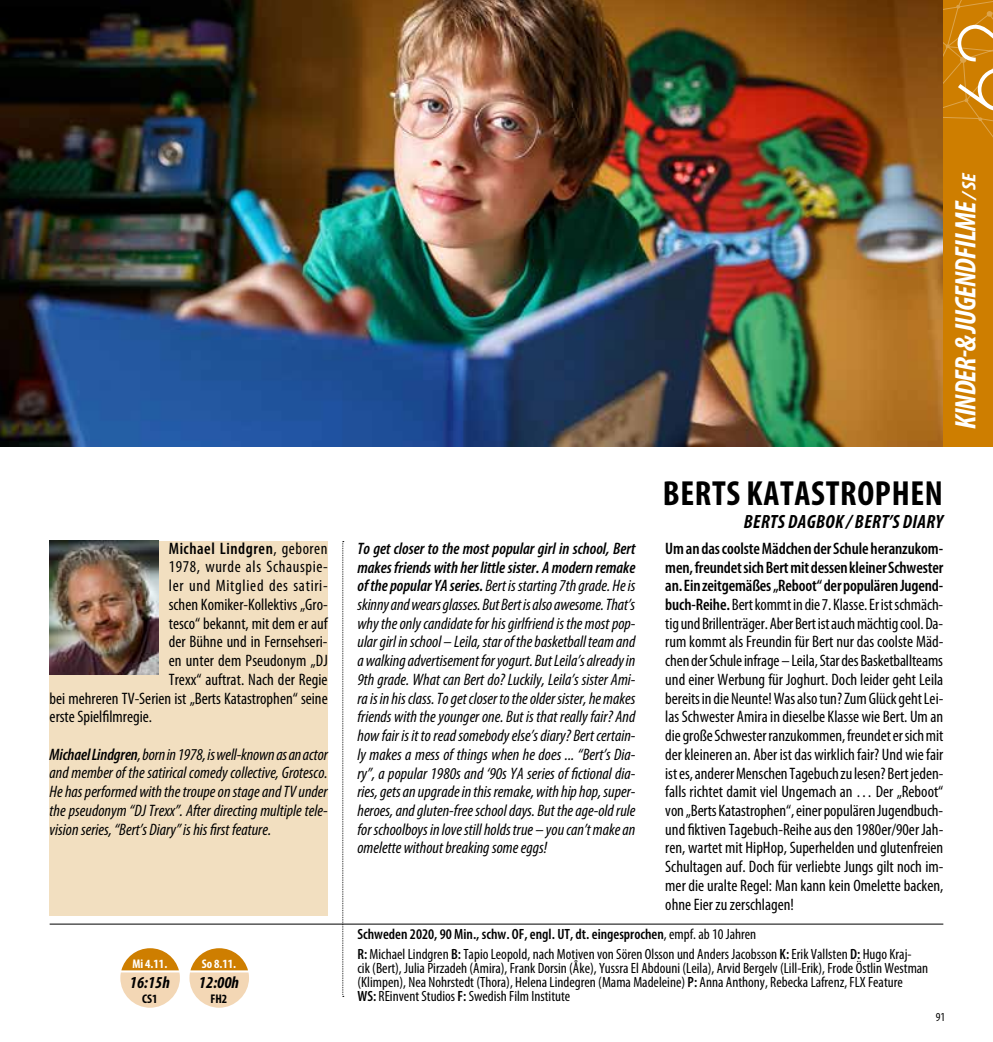
<style>
.page{position:relative;width:993px;height:1042px;background:#fff}
.page>*{position:absolute;margin:0;border:0;box-sizing:border-box;transform-origin:0 0}
.t1{font:700 condensed 35px "Myriad Pro";letter-spacing:.02em;color:#000}
.t2{font:italic 700 condensed 29.75px "Myriad Pro";color:#fff}
.t3{font:italic 700 condensed 19.25px "Myriad Pro";letter-spacing:.02em;color:#000}
.t4{font:italic 700 condensed 16.8px "Myriad Pro";color:#000}
.t5{font:condensed 16.62px/18.7px "Myriad Pro";color:#000;text-align:justify}
.t6{font:italic condensed 16.62px/18.7px "Myriad Pro";color:#000;text-align:justify}
.t7{font:condensed 16.62px "Myriad Pro";letter-spacing:.045em;color:#000}
.t8{font:600 condensed 16.62px "Myriad Pro";letter-spacing:.035em;color:#000}
.t9{font:condensed 16.62px "Myriad Pro";letter-spacing:.04em;color:#000}
.t10{font:condensed 14.88px/14px "Myriad Pro";color:#000}
.t11{font:700 condensed 12.6px "Myriad Pro";color:#fff}
.t12{font:700 condensed 12.6px "Myriad Pro";color:#000}
.t13{font:condensed 12.25px "Myriad Pro";color:#000}
.s1{font-weight:400}
.s2{font-weight:600}
.s3{font-size:19.43px}
</style>
<div class="page">
<hr style="left:50px;top:924px;width:893px;height:1px;background:#000">
<div style="left:50px;top:541px;width:277px;height:374px;background:#f2dfc0"></div>
<svg style="left:342px;top:541px;width:2px;height:456px"></svg>
<img style="left:50px;top:541px;width:109px;height:134px">
<svg style="left:189px;top:948px;width:60px;height:60px"></svg>
<svg style="left:120px;top:948px;width:60px;height:60px"></svg>
<img style="left:0;top:0;width:943px;height:446px">
<div style="left:943px;top:0;width:49px;height:446px;background:#ce7e00"></div>
<svg style="left:943px;top:0;width:49px;height:136px"></svg>
<p class="t8" style="left:169px;top:538px;width:160px">Michael Lindgren<span class="s1">, geboren</span></p>
<p class="t9" style="left:169px;top:557px;width:160px">1978, wurde als Schauspie-</p>
<p class="t7" style="left:169px;top:575px;width:160px">ler und Mitglied des satiri-</p>
<p class="t5" style="left:169px;top:595px;width:160px">schen Komiker-Kollektivs „Gro-</p>
<p class="t5" style="left:169px;top:613px;width:160px">tesco“ bekannt, mit dem er auf</p>
<p class="t5" style="left:169px;top:632px;width:160px">der Bühne und in Fernsehseri-</p>
<p class="t5" style="left:169px;top:651px;width:160px">en unter dem Pseudonym „DJ</p>
<p class="t5" style="left:169px;top:670px;width:160px">Trexx“ auftrat. Nach der Regie</p>
<p class="t5" style="left:50px;top:688px;width:279px">bei mehreren TV-Serien ist „Berts Katastrophen“ seine</p>
<p class="t5" style="left:50px;top:707px;width:104px">erste Spielfilmregie.</p>
<p class="t6" style="left:50px;top:744px;width:279px"><span class="s2">Michael Lindgren</span>, born in 1978, is well-known as an actor and member of the satirical comedy collective, Grotesco.<br>He has performed with the troupe on stage and TV under the pseudonym “DJ Trexx”. After directing multiple tele&shy;vision series, “Bert’s Diary” is his first feature.</p>
<p class="t11" style="left:132px;top:955px;width:36px">Mi 4.11.</p>
<p class="t4" style="left:130px;top:972px;width:42px">16:15h</p>
<p class="t12" style="left:142px;top:990px;width:17px">CS1</p>
<p class="t11" style="left:202px;top:955px;width:36px">So 8.11.</p>
<p class="t4" style="left:199px;top:972px;width:42px">12:00h</p>
<p class="t12" style="left:210px;top:990px;width:18px">FH2</p>
<h2 class="t2" style="left:946px;top:429px;width:258px;rotate:-90deg">KINDER-&amp; JUGENDFILME <span class="s3">/SE</span></h2>
<p class="t6" style="left:357px;top:539px;width:279px"><span class="s2">To get closer to the most popular girl in school, Bert makes friends with her little sister. A modern remake of the popular YA series.</span> Bert is starting 7th grade. He is skinny and wears glasses. But Bert is also awesome. That’s why the only candidate for his girlfriend is the most pop&shy;ular girl in school – Leila, star of the basketball team and a walking advertisement for yogurt. But Leila’s already in 9th grade. What can Bert do? Luckily, Leila’s sister Ami&shy;ra is in his class. To get closer to the older sister, he makes friends with the younger one. But is that really fair? And how fair is it to read somebody else’s diary? Bert certain&shy;ly makes a mess of things when he does ... “Bert’s Dia&shy;ry”, a popular 1980s and ‘90s YA series of fictional dia&shy;ries, gets an upgrade in this remake, with hip hop, super&shy;heroes, and gluten-free school days. But the age-old rule for schoolboys in love still holds true – you can’t make an omelette without breaking some eggs!</p>
<h1 class="t1" style="left:662px;top:472px;width:282px">BERTS KATASTROPHEN</h1>
<p class="t3" style="left:743px;top:510px;width:201px">BERTS DAGBOK / BERT’S DIARY</p>
<p class="t5" style="left:665px;top:539px;width:279px"><span class="s2">Um an das coolste Mädchen der Schule heranzukom&shy;men, freundet sich Bert mit dessen kleiner Schwester an. Ein zeitgemäßes „Reboot“ der populären Jugend&shy;buch-Reihe.</span> Bert kommt in die 7. Klasse. Er ist schmäch&shy;tig und Brillenträger. Aber Bert ist auch mächtig cool. Da&shy;rum kommt als Freundin für Bert nur das coolste Mäd&shy;chen der Schule infrage – Leila, Star des Basketballteams und einer Werbung für Joghurt. Doch leider geht Leila bereits in die Neunte! Was also tun? Zum Glück geht Lei&shy;las Schwester Amira in dieselbe Klasse wie Bert. Um an die große Schwester ranzukommen, freundet er sich mit der kleineren an. Aber ist das wirklich fair? Und wie fair ist es, anderer Menschen Tagebuch zu lesen? Bert jeden&shy;falls richtet damit viel Ungemach an … Der „Reboot“ von „Berts Katastrophen“, einer populären Jugendbuch&shy;und fiktiven Tagebuch-Reihe aus den 1980er/90er Jah&shy;ren, wartet mit HipHop, Superhelden und glutenfreien Schultagen auf. Doch für verliebte Jungs gilt noch im&shy;mer die uralte Regel: Man kann kein Omelette backen, ohne Eier zu zerschlagen!</p>
<p class="t10" style="left:357px;top:924px;width:555px;line-height:19.8px"><span class="s2">Schweden 2020, 90 Min., schw. OF, engl. UT, dt. eingesprochen</span>, empf. ab 10 Jahren<br><span class="s2">R:</span> Michael Lindgren <span class="s2">B:</span> Tapio Leopold, nach Motiven von Sören Olsson und Anders Jacobsson <span class="s2">K:</span> Erik Vallsten <span class="s2">D:</span> Hugo Kraj-</p>
<p class="t10" style="left:357px;top:961px;width:572px">cik (Bert), Julia Pirzadeh (Amira), Frank Dorsin (Åke), Yussra El Abdouni (Leila), Arvid Bergelv (Lill-Erik), Frode Östlin Westman (Klimpen), Nea Nohrstedt (Thora), Helena Lindegren (Mama Madeleine) <span class="s2">P:</span> Anna Anthony, Rebecka Lafrenz, FLX Feature<br><span class="s2">WS:</span> REinvent Studios <span class="s2">F:</span> Swedish Film Institute</p>
<p class="t13" style="left:935px;top:1010px;width:11px">91</p>
</div>
